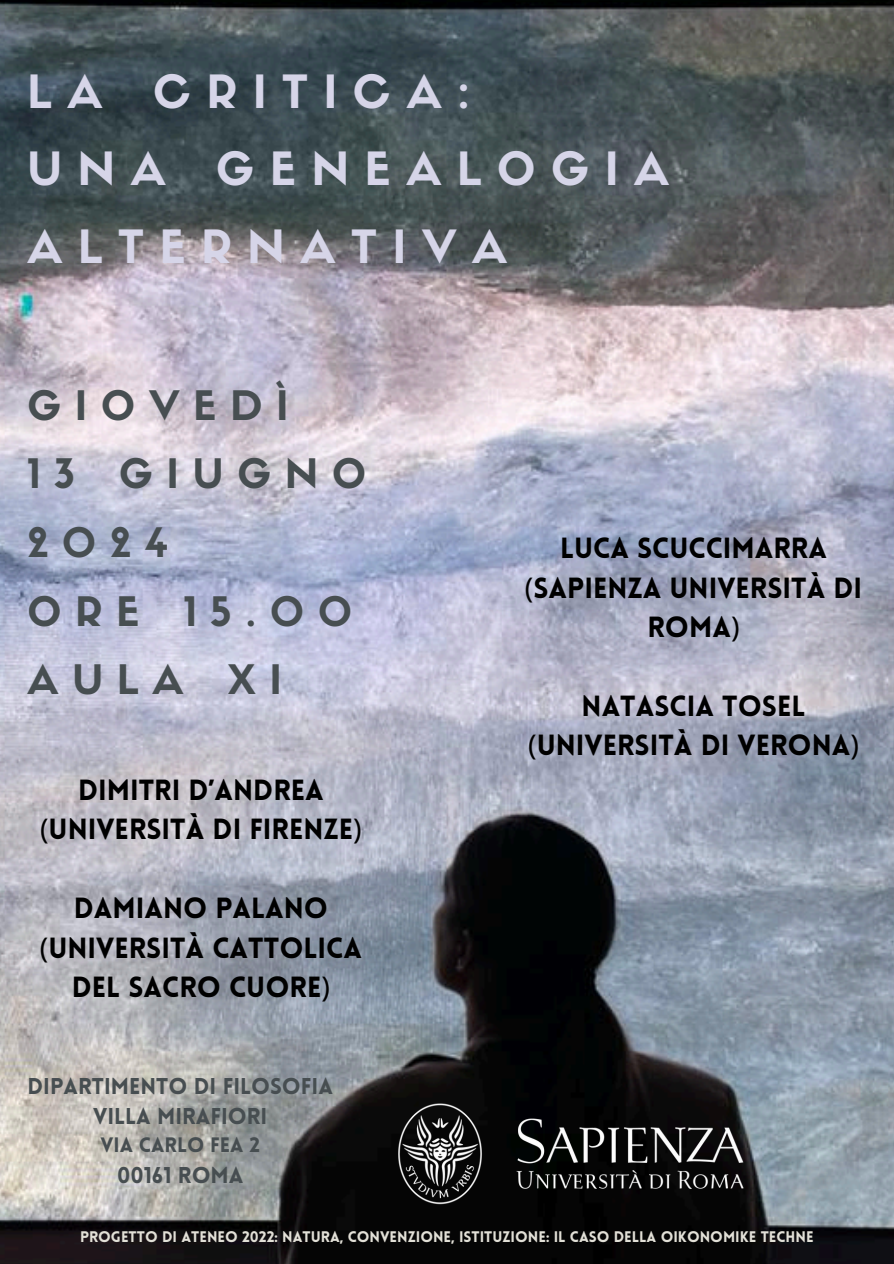
<style>
.page{position:relative;width:894px;height:1264px;background:#fff}
.page>*{position:absolute;margin:0;border:0;box-sizing:border-box;transform-origin:0 0}
.t1{font:45px/77.7px "Sifonn Basic";letter-spacing:.35em;color:#d6d5e8}
.t2{font:39.9px/68.7px "Sifonn Basic";letter-spacing:.35em;color:#474e51}
.t3{font:900 28.5px/39.3px "Lovelo";color:#000;text-align:center}
.t4{font:900 22.35px/30.5px "Lovelo";color:#474e51;text-align:center}
.t5{font:900 20.4px "Lovelo";color:#474e51}
.t6{font:900 15px "Lovelo";color:#e2e0d7}
.s1{font-family:"Noto Sans";font-weight:400}
</style>
<div class="page">
<img style="left:0;top:0;width:893px;height:1263px">
<img style="left:363px;top:1075px;width:414px;height:155px">
<h1 class="t1" style="left:27px;top:57px;width:643px">LA CRITICA:<br>UNA GENEALOGIA<br>ALTERNATIVA</h1>
<p class="t2" style="left:27px;top:375px;width:340px">GIOVEDÌ<br>13 GIUGNO<br>2024<br>ORE 15.00<br>AULA XI</p>
<h3 class="t3" style="left:40px;top:773px;width:323px">DIMITRI D’ANDREA <span class="s1">(</span>UNIVERSITÀ DI FIRENZE<span class="s1">)</span></h3>
<h3 class="t3" style="left:40px;top:891px;width:323px">DAMIANO PALANO <span class="s1">(</span>UNIVERSITÀ CATTOLICA<br>DEL SACRO CUORE<span class="s1">)</span></h3>
<h2 class="t4" style="left:28px;top:1072px;width:307px">DIPARTIMENTO DI FILOSOFIA<br>VILLA MIRAFIORI</h2>
<h2 class="t5" style="left:100px;top:1136px;width:161px">VIA CARLO FEA 2</h2>
<h2 class="t4" style="left:117px;top:1161px;width:128px">00161 ROMA</h2>
<h3 class="t3" style="left:524px;top:531px;width:339px">LUCA SCUCCIMARRA <span class="s1">(</span>SAPIENZA UNIVERSITÀ DI<br>ROMA<span class="s1">)</span></h3>
<h3 class="t3" style="left:528px;top:689px;width:332px">NATASCIA TOSEL <span class="s1">(</span>UNIVERSITÀ DI VERONA<span class="s1">)</span></h3>
<p class="t6" style="left:80px;top:1230px;width:734px">PROGETTO DI ATENEO 2022: NATURA, CONVENZIONE, ISTITUZIONE: IL CASO DELLA OIKONOMIKE TECHNE</p>
</div>
